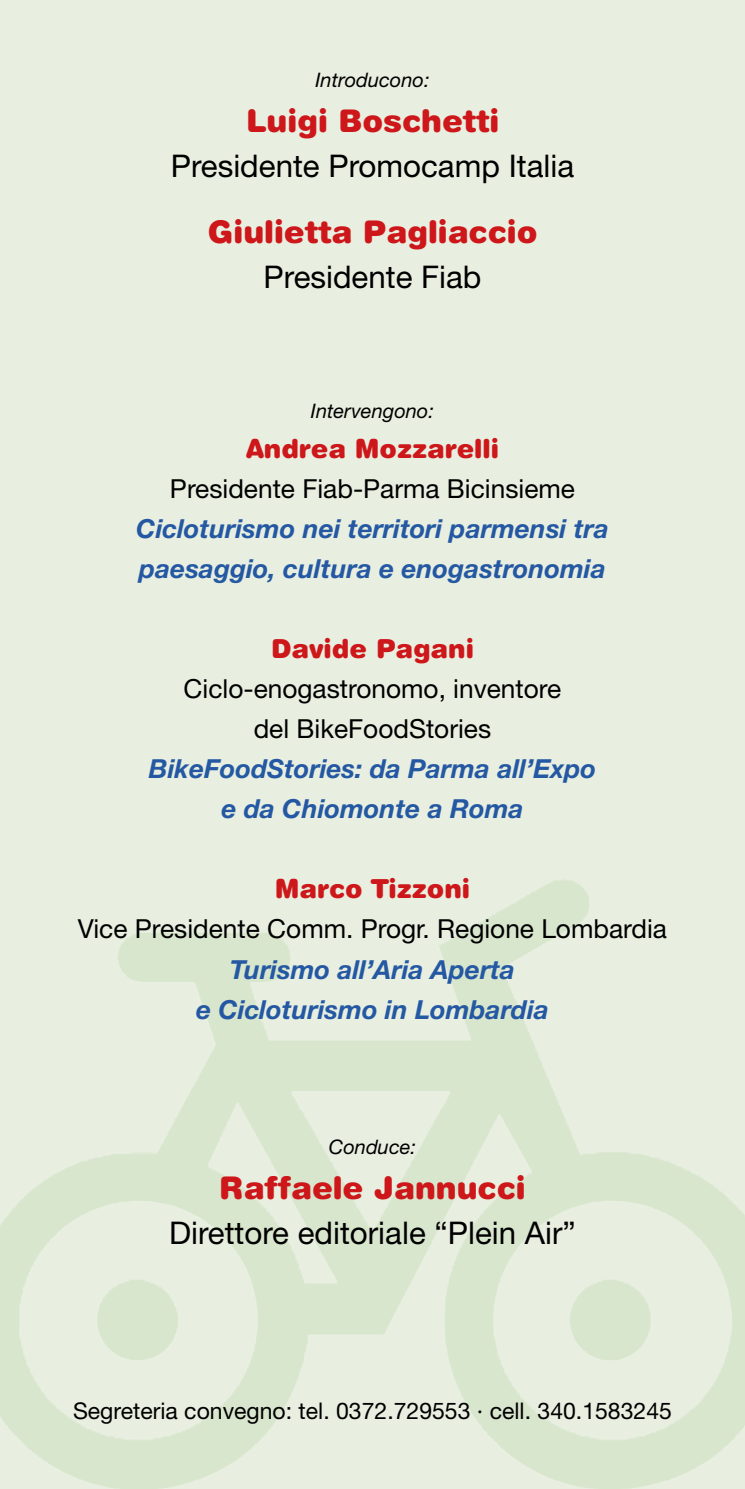
<style>
.page{position:relative;width:745px;height:1489px;background:#fff}
.page>*{position:absolute;margin:0;border:0;box-sizing:border-box;transform-origin:0 0}
.t1{font:31.25px "Helvetica Neue";color:#000}
.t2{font:900 31.25px "Helvetica Rounded";color:#cd171a}
.t3{font:italic 700 26.25px/40px "Helvetica Neue";color:#2458a3;text-align:center}
.t4{font:26.25px/40px "Helvetica Neue";color:#000;text-align:center}
.t5{font:900 26.25px "Helvetica Rounded";color:#cd171a}
.t6{font:23px "Helvetica Neue";color:#000}
.t7{font:italic 20px "Helvetica Neue";color:#000}
</style>
<div class="page">
<div style="left:0;top:0;width:744px;height:1488px;background:#e8efe0"></div>
<p class="t7" style="left:315px;top:68px;width:116px">Introducono:</p>
<p class="t2" style="left:245px;top:100px;width:255px">Luigi Boschetti</p>
<p class="t1" style="left:171px;top:147px;width:404px">Presidente Promocamp Italia</p>
<p class="t2" style="left:207px;top:212px;width:331px">Giulietta Pagliaccio</p>
<p class="t1" style="left:263px;top:258px;width:219px">Presidente Fiab</p>
<p class="t7" style="left:311px;top:399px;width:124px">Intervengono:</p>
<p class="t5" style="left:246px;top:432px;width:254px">Andrea Mozzarelli</p>
<p class="t4" style="left:170px;top:468px;width:406px">Presidente Fiab-Parma Bicinsieme</p>
<p class="t3" style="left:136px;top:508px;width:474px;text-align:left">Cicloturismo nei territori parmensi tra paesaggio, cultura e enogastronomia</p>
<p class="t5" style="left:271px;top:632px;width:204px">Davide Pagani</p>
<p class="t4" style="left:183px;top:668px;width:379px">Ciclo-enogastronomo, inventore del BikeFoodStories</p>
<p class="t3" style="left:149px;top:748px;width:448px">BikeFoodStories: da Parma all’Expo e da Chiomonte a Roma</p>
<p class="t5" style="left:274px;top:872px;width:197px">Marco Tizzoni</p>
<p class="t4" style="left:78px;top:908px;width:590px">Vice Presidente Comm. Progr. Regione Lombardia</p>
<p class="t3" style="left:196px;top:948px;width:354px">Turismo all’Aria Aperta<br>e Cicloturismo in Lombardia</p>
<p class="t7" style="left:329px;top:1134px;width:89px">Conduce:</p>
<p class="t2" style="left:219px;top:1167px;width:307px">Raffaele Jannucci</p>
<p class="t1" style="left:169px;top:1213px;width:408px">Direttore editoriale “Plein Air”</p>
<p class="t6" style="left:73px;top:1396px;width:600px">Segreteria convegno: tel. 0372.729553 · cell. 340.1583245</p>
</div>
